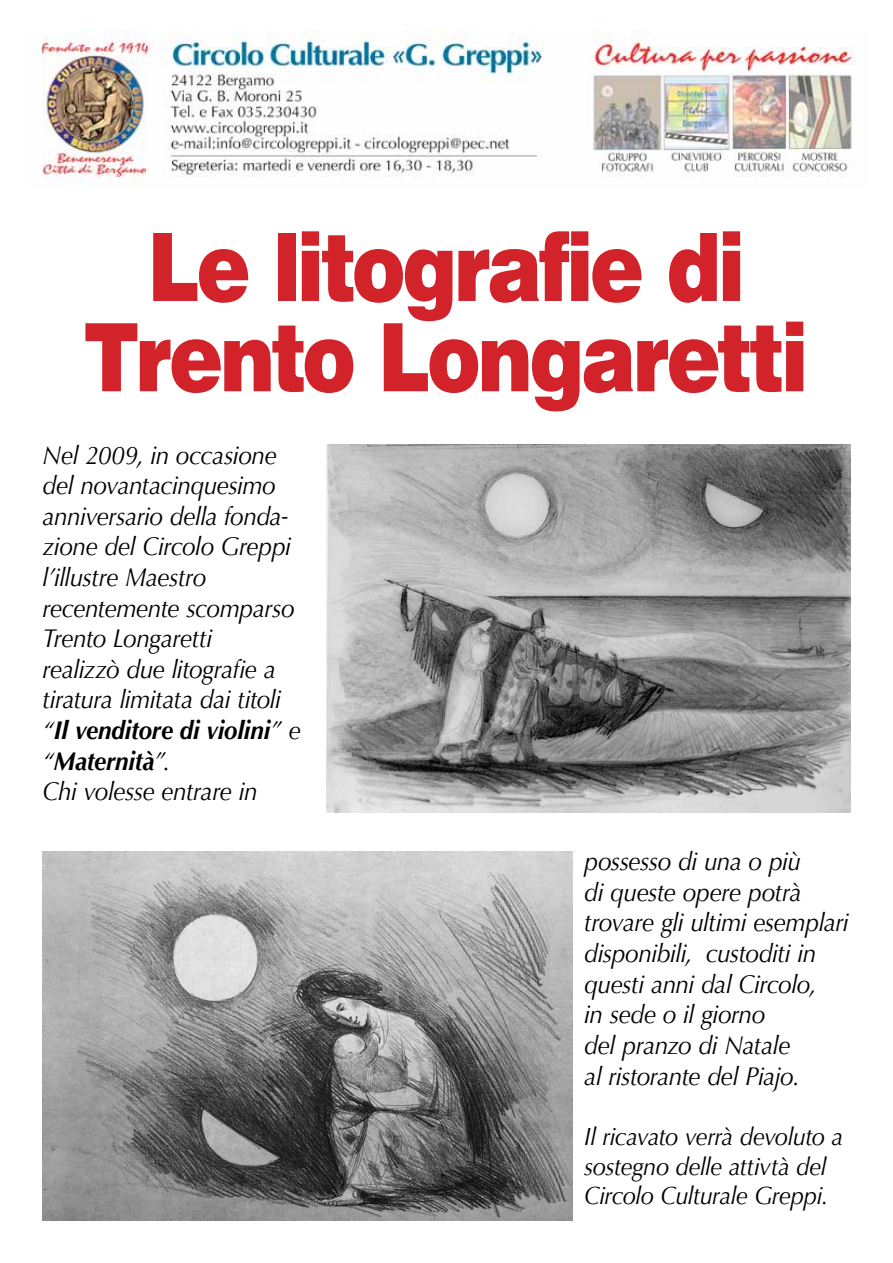
<style>
.page{position:relative;width:893px;height:1263px;background:#fff}
.page>*{position:absolute;margin:0;border:0;box-sizing:border-box;transform-origin:0 0}
.t1{font:900 94.5px/90.3px "Swiss 721 BT";letter-spacing:-.045em;color:#d2232a;text-align:center;scale:.86 1}
.t2{font:italic 25.5px/30.6px "Optima";letter-spacing:-.02em;color:#000;scale:.95 1}
.t3{font:italic 24.75px/29.7px "Optima";letter-spacing:-.02em;color:#000;scale:.95 1}
.s1{font-weight:700}
</style>
<div class="page">
<img style="left:41px;top:31px;width:814px;height:154px">
<img style="left:43px;top:851px;width:529px;height:369px">
<img style="left:327px;top:444px;width:523px;height:368px">
<h1 class="t1" style="left:84px;top:221px;width:843px">Le litografie di<br>Trento Longaretti</h1>
<p class="t2" style="left:43px;top:440px;width:273px">Nel 2009, in occasione del novantacinquesimo anniversario della fonda&shy;zione del Circolo Greppi l’illustre Maestro recentemente scomparso<br>Trento Longaretti<br>realizzò due litografie a tiratura limitata dai titoli “<span class="s1">Il venditore di violini</span>” e “<span class="s1">Maternità</span>”.<br>Chi volesse entrare in</p>
<p class="t2" style="left:584px;top:846px;width:280px">possesso di una o più<br>di queste opere potrà trovare gli ultimi esemplari disponibili, custoditi in questi anni dal Circolo,<br>in sede o il giorno<br>del pranzo di Natale<br>al ristorante del Piajo.</p>
<p class="t3" style="left:584px;top:1122px;width:274px">Il ricavato verrà devoluto a sostegno delle attivtà del<br>Circolo Culturale Greppi.</p>
</div>
